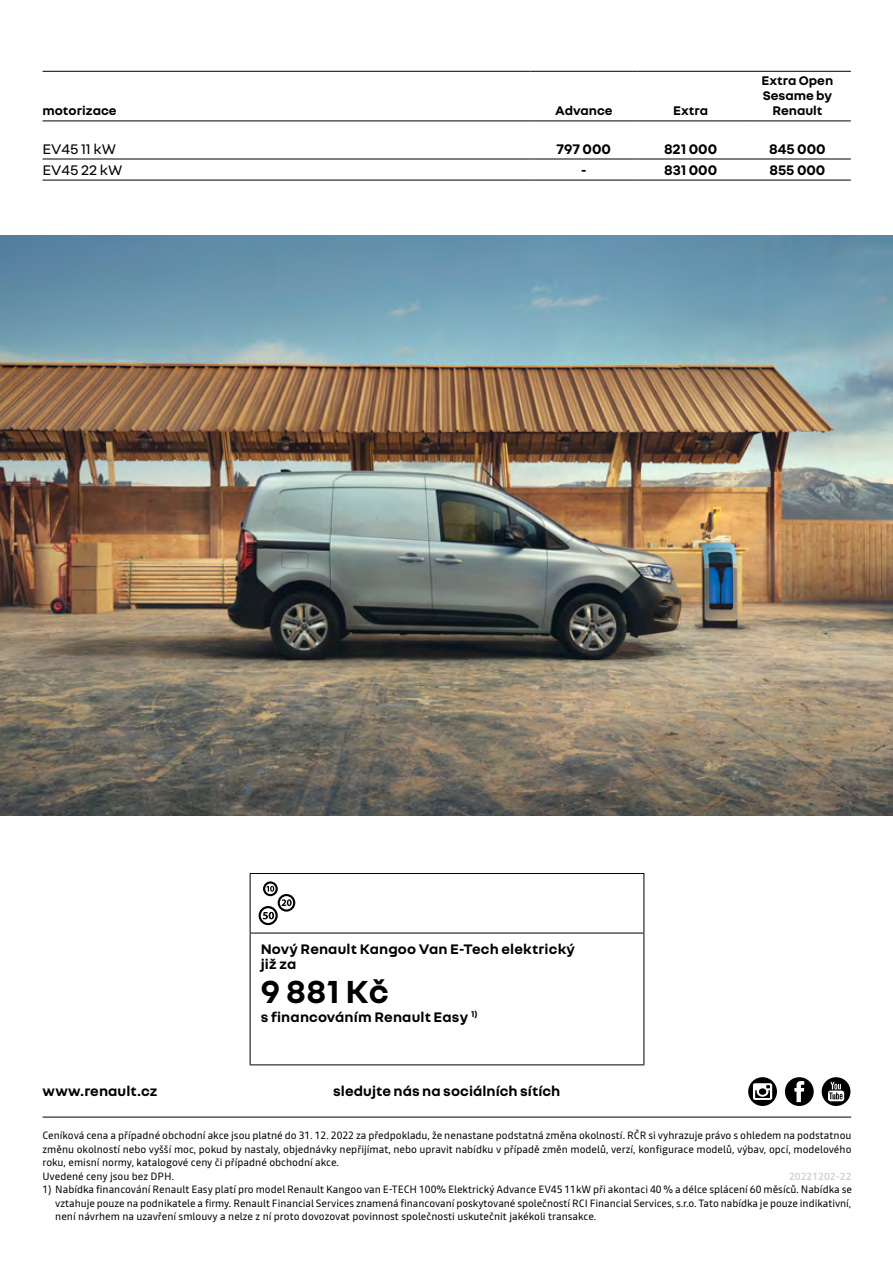
<style>
.page{position:relative;width:893px;height:1263px;background:#fff}
.page>*{position:absolute;margin:0;border:0;box-sizing:border-box;transform-origin:0 0}
.t1{font:700 34.5px "Nouvel R";color:#000}
.t2{font:700 15px/15px "Nouvel R";letter-spacing:.005em;color:#000}
.t3{font:15px "Nouvel R";color:#000}
.t4{font:700 13.5px/15px "Nouvel R";color:#000;text-align:center}
.t5{font:10.5px/13.5px "Read";color:#000}
.t6{font:500 10.5px "Read";color:#d2d2ca}
</style>
<div class="page">
<hr style="left:43px;top:1117px;width:808px;height:1px;background:#000">
<div style="left:822px;top:1077px;width:28px;height:29px;background:#000;border-radius:50%"></div>
<svg style="left:828px;top:1082px;width:16px;height:19px"></svg>
<div style="left:785px;top:1077px;width:29px;height:29px;background:#000;border-radius:50%"></div>
<svg style="left:794px;top:1081px;width:10px;height:21px"></svg>
<hr style="left:43px;top:121px;width:487px;height:1px;background:#000">
<hr style="left:530px;top:121px;width:107px;height:1px;background:#000">
<hr style="left:637px;top:121px;width:107px;height:1px;background:#000">
<hr style="left:744px;top:121px;width:107px;height:1px;background:#000">
<hr style="left:43px;top:71px;width:487px;height:1px;background:#000">
<hr style="left:530px;top:71px;width:107px;height:1px;background:#000">
<hr style="left:637px;top:71px;width:107px;height:1px;background:#000">
<hr style="left:744px;top:71px;width:107px;height:1px;background:#000">
<hr style="left:43px;top:159px;width:487px;height:1px;background:#000">
<hr style="left:530px;top:159px;width:107px;height:1px;background:#000">
<hr style="left:637px;top:159px;width:107px;height:1px;background:#000">
<hr style="left:744px;top:159px;width:107px;height:1px;background:#000">
<hr style="left:43px;top:180px;width:487px;height:1px;background:#000">
<hr style="left:530px;top:180px;width:107px;height:1px;background:#000">
<hr style="left:637px;top:180px;width:107px;height:1px;background:#000">
<hr style="left:744px;top:180px;width:107px;height:1px;background:#000">
<svg style="left:748px;top:1077px;width:29px;height:29px"></svg>
<svg style="left:753px;top:1083px;width:19px;height:17px"></svg>
<svg style="left:251px;top:874px;width:393px;height:190px"></svg>
<hr style="left:250px;top:873px;width:394px;height:1px;background:#000">
<hr style="left:250px;top:874px;width:1px;height:59px;background:#000">
<hr style="left:644px;top:874px;width:1px;height:59px;background:#000">
<hr style="left:250px;top:933px;width:394px;height:1px;background:#000">
<hr style="left:250px;top:933px;width:1px;height:131px;background:#000">
<hr style="left:644px;top:933px;width:1px;height:131px;background:#000">
<hr style="left:250px;top:1064px;width:394px;height:1px;background:#000">
<svg style="left:259px;top:881px;width:36px;height:44px"></svg>
<img style="left:0;top:235px;width:893px;height:581px">
<p class="t4" style="left:43px;top:102px;width:76px">motorizace</p>
<p class="t4" style="left:555px;top:102px;width:59px">Advance</p>
<p class="t4" style="left:673px;top:102px;width:36px">extra</p>
<p class="t4" style="left:762px;top:72px;width:73px">extra Open<br>Sesame by<br>Renault</p>
<h2 class="t3" style="left:43px;top:139px;width:75px">EV45 11 kW</h2>
<h2 class="t2" style="left:557px;top:140px;width:56px">797 000</h2>
<h2 class="t2" style="left:664px;top:140px;width:55px">821 000</h2>
<h2 class="t2" style="left:769px;top:140px;width:58px">845 000</h2>
<h2 class="t3" style="left:43px;top:160px;width:81px">EV45 22 kW</h2>
<h2 class="t2" style="left:581px;top:161px;width:7px">-</h2>
<h2 class="t2" style="left:664px;top:161px;width:55px">831 000</h2>
<h2 class="t2" style="left:769px;top:161px;width:58px">855 000</h2>
<h2 class="t2" style="left:261px;top:940px;width:316px">Nový Renault Kangoo Van E-Tech elektrický již za</h2>
<h1 class="t1" style="left:261px;top:969px;width:130px">9 881 Kč</h1>
<h2 class="t2" style="left:261px;top:1008px;width:218px">s financováním Renault Easy <sup>1)</sup></h2>
<h2 class="t2" style="left:43px;top:1082px;width:116px">www.renault.cz</h2>
<h2 class="t2" style="left:333px;top:1082px;width:229px">sledujte nás na sociálních sítích</h2>
<p class="t5" style="left:43px;top:1129px;width:810px">Ceníková cena a případné obchodní akce jsou platné do 31. 12. 2022 za předpokladu, že nenastane podstatná změna okolností. RČR si vyhrazuje právo s ohledem na podstatnou změnu okolností nebo vyšší moc, pokud by nastaly, objednávky nepřijímat, nebo upravit nabídku v případě změn modelů, verzí, konfigurace modelů, výbav, opcí, modelového roku, emisní normy, katalogové ceny či případné obchodní akce.<br>Uvedené ceny jsou bez DPH.</p>
<p class="t6" style="left:789px;top:1169px;width:64px">20221202-22</p>
<p class="t5" style="left:55px;top:1183px;width:798px;text-align:justify;text-indent:-13px">1) Nabídka financování Renault Easy platí pro model Renault Kangoo van E-TECH 100% Elektrický Advance EV45 11kW při akontaci 40 % a délce splácení 60 měsíců. Nabídka se vztahuje pouze na podnikatele a firmy. Renault Financial Services znamená financovaní poskytované společností RCI Financial Services, s.r.o. Tato nabídka je pouze indikativní, není návrhem na uzavření smlouvy a nelze z ní proto dovozovat povinnost společnosti uskutečnit jakékoli transakce.</p>
</div>
